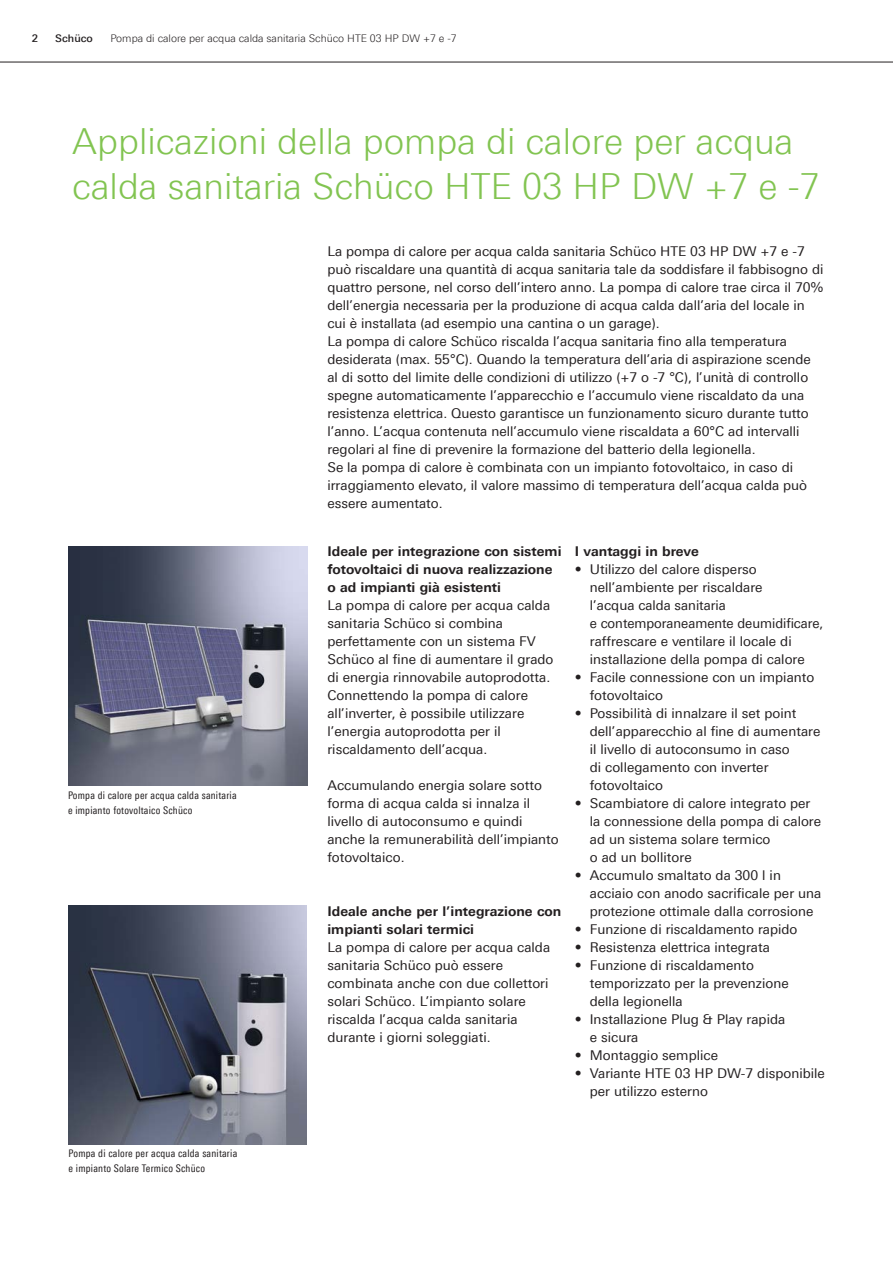
<style>
.page{position:relative;width:893px;height:1263px;background:#fff}
.page>*{position:absolute;margin:0;border:0;box-sizing:border-box;transform-origin:0 0}
.Headline-gr_n-24pt{font:300 36px/45px "Linotype Univers 330";color:#82c451}
.Flie_text-schwarz-9p{font:13.5px/18px "Linotype Univers 430";color:#231f20}
.Aufz_hlung-schwarz-9{font:13.5px/18px "Linotype Univers 430";color:#231f20}
.Headline-schwarz-9pt{font:700 13.5px/18px "Linotype Univers 630";color:#231f20}
.Flie_text-schwarz-7p{font:10.5px "Linotype Univers 420 Cn";letter-spacing:.02em;color:#231f20}
.LS-Head-im-Balken{font:300 10.5px "Linotype Univers 330";color:#231f20}
.LS-Pagi{font:500 10.5px "Linotype Univers 530";color:#231f20}
</style>
<div class="page">
<hr style="left:0;top:62px;width:893px;height:1px;background:#231f20">
<img style="left:68px;top:546px;width:240px;height:240px">
<img style="left:68px;top:906px;width:238px;height:238px">
<p class="LS-Pagi" style="left:32px;top:32px;width:8px">2</p>
<p class="LS-Pagi" style="left:55px;top:32px;width:39px">Schüco</p>
<p class="LS-Head-im-Balken" style="left:111px;top:32px;width:348px">Pompa di calore per acqua calda sanitaria Schüco HTE 03 HP DW +7 e -7</p>
<p class="Headline-gr_n-24pt" style="left:72px;top:118px;width:749px">Applicazioni della pompa di calore per acqua calda sanitaria Schüco HTE 03 HP DW +7 e -7</p>
<p class="Flie_text-schwarz-7p" style="left:68px;top:789px;width:170px">Pompa di calore per acqua calda sanitaria</p>
<p class="Flie_text-schwarz-7p" style="left:68px;top:804px;width:126px">e impianto fotovoltaico Schüco</p>
<p class="Flie_text-schwarz-7p" style="left:69px;top:1147px;width:170px">Pompa di calore per acqua calda sanitaria</p>
<p class="Flie_text-schwarz-7p" style="left:69px;top:1162px;width:138px">e impianto Solare Termico Schüco</p>
<p class="Flie_text-schwarz-9p" style="left:327px;top:243px;width:497px">La pompa di calore per acqua calda sanitaria Schüco HTE 03 HP DW +7 e -7 può riscaldare una quantità di acqua sanitaria tale da soddisfare il fabbisogno di quattro persone, nel corso dell’intero anno. La pompa di calore trae circa il 70% dell’energia necessaria per la produzione di acqua calda dall’aria del locale in cui è installata (ad esempio una cantina o un garage).</p>
<p class="Flie_text-schwarz-9p" style="left:327px;top:333px;width:485px">La pompa di calore Schüco riscalda l’acqua sanitaria fino alla temperatura desiderata (max. 55°C). Quando la temperatura dell’aria di aspirazione scende al di sotto del limite delle condizioni di utilizzo (+7 o -7 °C), l’unità di controllo spegne automaticamente l’apparecchio e l’accumulo viene riscaldato da una resistenza elettrica. Questo garantisce un funzionamento sicuro durante tutto l’anno. L’acqua contenuta nell’accumulo viene riscaldata a 60°C ad intervalli regolari al fine di prevenire la formazione del batterio della legionella.</p>
<p class="Flie_text-schwarz-9p" style="left:327px;top:459px;width:467px">Se la pompa di calore è combinata con un impianto fotovoltaico, in caso di</p>
<p class="Flie_text-schwarz-9p" style="left:327px;top:477px;width:481px">irraggiamento elevato, il valore massimo di temperatura dell’acqua calda può</p>
<p class="Flie_text-schwarz-9p" style="left:327px;top:495px;width:117px">essere aumentato.</p>
<p class="Headline-schwarz-9pt" style="left:327px;top:542px;width:236px">Ideale per integrazione con sistemi fotovoltaici di nuova realizzazione</p>
<p class="Headline-schwarz-9pt" style="left:327px;top:578px;width:175px">o ad impianti già esistenti</p>
<p class="Flie_text-schwarz-9p" style="left:327px;top:596px;width:224px">La pompa di calore per acqua calda sanitaria Schüco si combina</p>
<p class="Flie_text-schwarz-9p" style="left:327px;top:632px;width:228px">perfettamente con un sistema FV Schüco al fine di aumentare il grado di energia rinnovabile autoprodotta.<br>Connettendo la pompa di calore all’inverter, è possibile utilizzare l’energia autoprodotta per il</p>
<p class="Flie_text-schwarz-9p" style="left:327px;top:740px;width:161px">riscaldamento dell’acqua.</p>
<p class="Flie_text-schwarz-9p" style="left:327px;top:776px;width:216px">Accumulando energia solare sotto forma di acqua calda si innalza il livello di autoconsumo e quindi</p>
<p class="Flie_text-schwarz-9p" style="left:327px;top:830px;width:233px">anche la remunerabilità dell’impianto</p>
<p class="Flie_text-schwarz-9p" style="left:327px;top:848px;width:79px">fotovoltaico.</p>
<p class="Headline-schwarz-9pt" style="left:575px;top:542px;width:125px">I vantaggi in breve</p>
<p class="Aufz_hlung-schwarz-9" style="left:590px;top:560px;width:235px;text-indent:-15px">• Utilizzo del calore disperso nell’ambiente per riscaldare<br>l’acqua calda sanitaria<br>e contemporaneamente deumidificare, raffrescare e ventilare il locale di installazione della pompa di calore</p>
<p class="Aufz_hlung-schwarz-9" style="left:590px;top:668px;width:226px;text-indent:-15px">• Facile connessione con un impianto fotovoltaico</p>
<p class="Aufz_hlung-schwarz-9" style="left:590px;top:704px;width:232px;text-indent:-15px">• Possibilità di innalzare il set point dell’apparecchio al fine di aumentare il livello di autoconsumo in caso<br>di collegamento con inverter fotovoltaico</p>
<p class="Aufz_hlung-schwarz-9" style="left:590px;top:794px;width:233px;text-indent:-15px">• Scambiatore di calore integrato per la connessione della pompa di calore ad un sistema solare termico<br>o ad un bollitore</p>
<p class="Aufz_hlung-schwarz-9" style="left:590px;top:866px;width:233px;text-indent:-15px">• Accumulo smaltato da 300 l in acciaio con anodo sacrificale per una protezione ottimale dalla corrosione</p>
<p class="Aufz_hlung-schwarz-9" style="left:575px;top:920px;width:224px">• Funzione di riscaldamento rapido</p>
<p class="Aufz_hlung-schwarz-9" style="left:575px;top:938px;width:197px">• Resistenza elettrica integrata</p>
<p class="Aufz_hlung-schwarz-9" style="left:590px;top:956px;width:200px;text-indent:-15px">• Funzione di riscaldamento temporizzato per la prevenzione della legionella</p>
<p class="Aufz_hlung-schwarz-9" style="left:590px;top:1010px;width:197px;text-indent:-15px">• Installazione Plug &amp; Play rapida e sicura</p>
<p class="Aufz_hlung-schwarz-9" style="left:575px;top:1046px;width:145px">• Montaggio semplice</p>
<p class="Aufz_hlung-schwarz-9" style="left:590px;top:1064px;width:237px;text-indent:-15px">• Variante HTE 03 HP DW-7 disponibile per utilizzo esterno</p>
<p class="Headline-schwarz-9pt" style="left:327px;top:902px;width:236px">Ideale anche per l’integrazione con impianti solari termici</p>
<p class="Flie_text-schwarz-9p" style="left:327px;top:938px;width:224px">La pompa di calore per acqua calda sanitaria Schüco può essere</p>
<p class="Flie_text-schwarz-9p" style="left:327px;top:974px;width:223px">combinata anche con due collettori solari Schüco. L’impianto solare</p>
<p class="Flie_text-schwarz-9p" style="left:327px;top:1010px;width:192px">riscalda l’acqua calda sanitaria</p>
<p class="Flie_text-schwarz-9p" style="left:327px;top:1028px;width:165px">durante i giorni soleggiati.</p>
</div>
